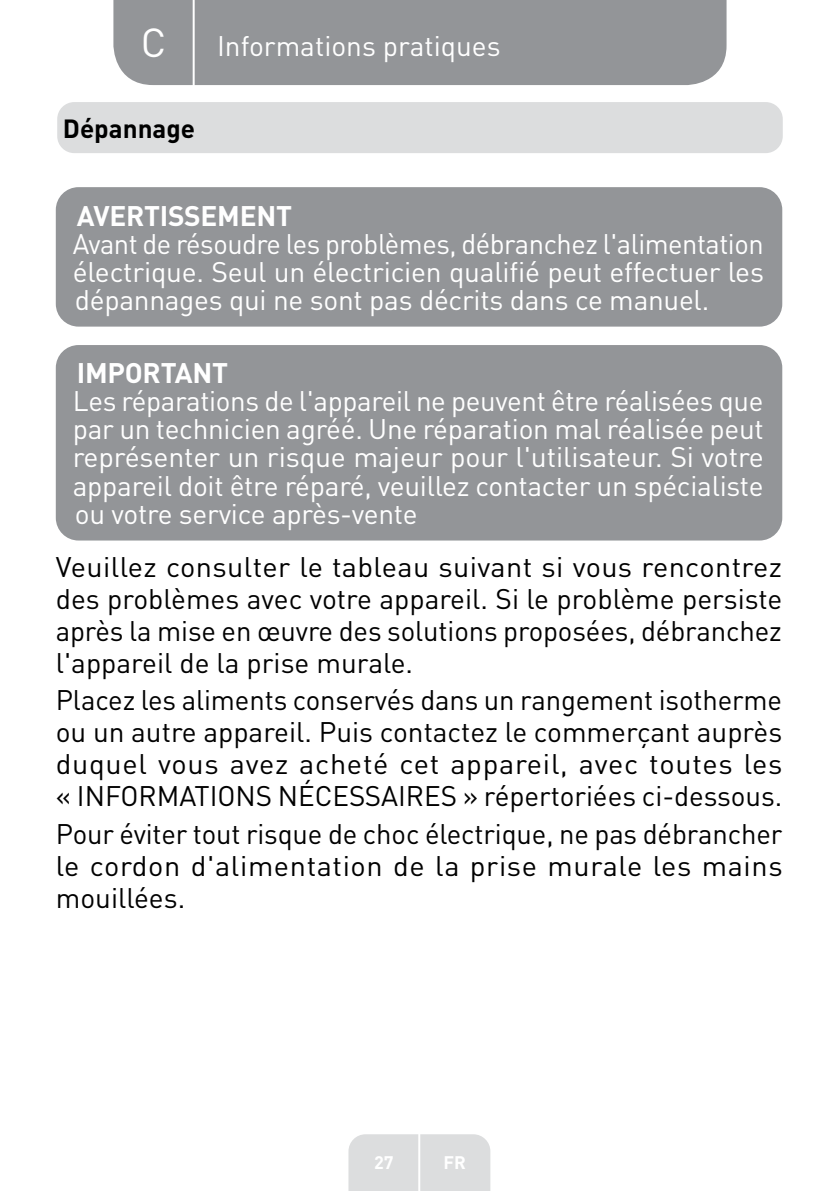
<style>
.page{position:relative;width:840px;height:1191px;background:#fff}
.page>*{position:absolute;margin:0;border:0;box-sizing:border-box;transform-origin:0 0}
.t1{font:40px "DIN Pro";color:#fff}
.t2{font:28px/32px "DIN Pro";color:#000;text-align:justify}
.t3{font:28px/28px "DIN Pro";letter-spacing:-.01em;color:#fff;text-align:justify}
.t4{font:700 28px "DIN Pro";letter-spacing:-.01em;color:#fff}
.t5{font:700 26px "DIN Pro";color:#000}
.t6{font:700 18px "DIN Pro";color:#fff}
</style>
<div class="page">
<div style="left:113px;top:0;width:613px;height:85px;background:#939598"></div>
<div style="left:348px;top:1134px;width:142px;height:57px;background:#dcddde"></div>
<hr style="left:418px;top:1111px;width:2px;height:80px;background:#fff">
<hr style="left:192px;top:0;width:2px;height:88px;background:#fff">
<div style="left:57px;top:102px;width:725px;height:51px;background:#dcddde;border-radius:17px"></div>
<div style="left:56px;top:187px;width:725px;height:139px;background:#939598;border-radius:23px"></div>
<div style="left:56px;top:345px;width:725px;height:195px;background:#939598;border-radius:23px"></div>
<h1 class="t1" style="left:141px;top:15px;width:27px">C</h1>
<p class="t3" style="left:217px;top:31px;width:285px">Informations pratiques</p>
<p class="t5" style="left:63px;top:110px;width:134px">Dépannage</p>
<p class="t4" style="left:77px;top:196px;width:216px">AVERTISSEMENT</p>
<p class="t3" style="left:73px;top:228px;width:692px">Avant de résoudre les problèmes, débranchez l'alimentation électrique. Seul un électricien qualifié peut effectuer les dépannages qui ne sont pas décrits dans ce manuel.</p>
<p class="t4" style="left:77px;top:354px;width:153px">IMPORTANT</p>
<p class="t3" style="left:73px;top:386px;width:692px">Les réparations de l'appareil ne peuvent être réalisées que par un technicien agréé. Une réparation mal réalisée peut représenter un risque majeur pour l'utilisateur. Si votre appareil doit être réparé, veuillez contacter un spécialiste ou votre service après-vente</p>
<p class="t2" style="left:56px;top:549px;width:727px">Veuillez consulter le tableau suivant si vous rencontrez des problèmes avec votre appareil. Si le problème persiste après la mise en œuvre des solutions proposées, débranchez l'appareil de la prise murale.</p>
<p class="t2" style="left:56px;top:683px;width:728px">Placez les aliments conservés dans un rangement isotherme ou un autre appareil. Puis contactez le commerçant auprès duquel vous avez acheté cet appareil, avec toutes les « INFORMATIONS NÉCESSAIRES » répertoriées ci-dessous.</p>
<p class="t2" style="left:56px;top:817px;width:728px">Pour éviter tout risque de choc électrique, ne pas débrancher le cordon d'alimentation de la prise murale les mains mouillées.</p>
<p class="t6" style="left:374px;top:1150px;width:21px">27</p>
<p class="t6" style="left:443px;top:1150px;width:24px">FR</p>
</div>
